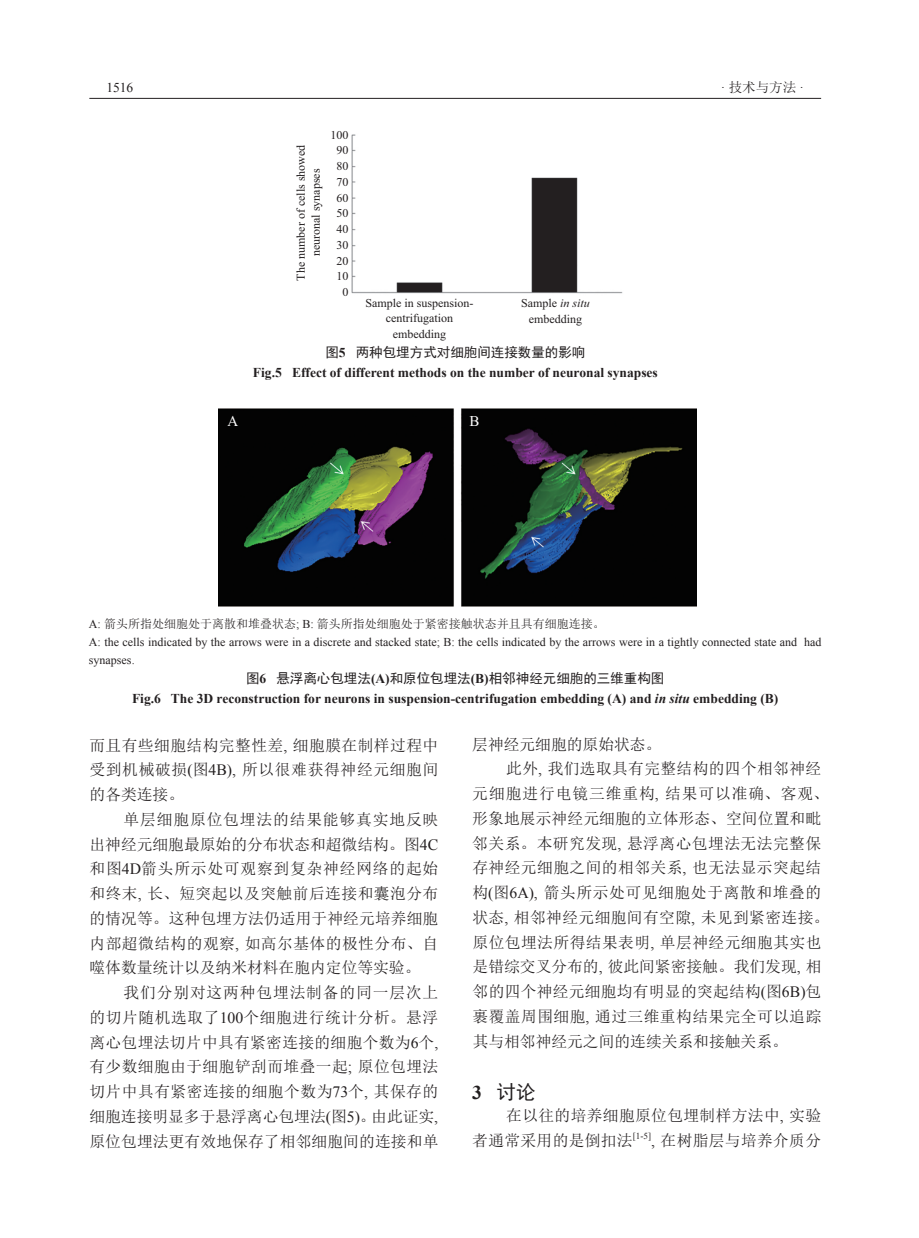
<style>
.page{position:relative;width:919px;height:1238px;background:#fff}
.page>*{position:absolute;margin:0;border:0;box-sizing:border-box;transform-origin:0 0}
.t1{font:19.5px "Sim Hei";color:#231f20}
.t2{font:15.75px/24.8px "Sim Sun";letter-spacing:.02em;color:#231f20;text-align:justify}
.t3{font:15.75px "Sim Sun";color:#231f20}
.t4{font:15.75px "Sim Sun";letter-spacing:.04em;color:#231f20}
.t5{font:15.75px "Sim Sun";letter-spacing:.06em;color:#231f20}
.t6{font:15px "Times New Roman";color:#fff}
.t7{font:700 13.5px "Times New Roman";color:#231f20}
.t8{font:13.5px "Sim Hei";color:#231f20}
.t9{font:13.5px "Sim Sun";color:#231f20}
.t10{font:13.5px "Times New Roman";color:#231f20}
.t11{font:12px/15.8px "Times New Roman";color:#231f20;text-align:center}
.t12{font:12px "Sim Sun";color:#231f20}
.s1{font-family:"Times New Roman"}
.s2{font-style:italic}
.s3{font-family:"Times New Roman";font-weight:700}
</style>
<div class="page">
<hr style="left:89px;top:98px;width:732px;height:1px;background:#231f20">
<img style="left:351px;top:134px;width:272px;height:160px">
<img style="left:218px;top:409px;width:478px;height:197px">
<p class="t10" style="left:106px;top:79px;width:28px">1516</p>
<p class="t9" style="left:720px;top:81px;width:85px"><span class="s1">·</span> 技术与方法 <span class="s1">·</span></p>
<p class="t11" style="left:293px;top:280px;width:138px;line-height:15px;rotate:-90deg">The number of cells showed neuronal synapses</p>
<p class="t11" style="left:330px;top:126px;width:19px;text-align:right">100<br>90<br>80<br>70<br>60<br>50<br>40<br>30<br>20<br>10<br>0</p>
<p class="t11" style="left:365px;top:294px;width:109px">Sample in suspension&shy;centrifugation embedding</p>
<p class="t11" style="left:521px;top:295px;width:70px">Sample <span class="s2">in situ </span>embedding</p>
<p class="t8" style="left:325px;top:345px;width:261px">图<span class="s3">5</span> 两种包埋方式对细胞间连接数量的影响</p>
<p class="t7" style="left:253px;top:363px;width:406px">Fig.5 Effect of different methods on the number of neuronal synapses</p>
<p class="t6" style="left:227px;top:410px;width:12px">A</p>
<p class="t6" style="left:469px;top:411px;width:12px">B</p>
<p class="t12" style="left:89px;top:617px;width:517px"><span class="s1">A:</span> 箭头所指处细胞处于离散和堆叠状态<span class="s1">; B:</span> 箭头所指处细胞处于紧密接触状态并且具有细胞连接。</p>
<p class="t11" style="left:89px;top:632px;width:734px;line-height:18px;text-align:left">A: the cells indicated by the arrows were in a discrete and stacked state; B: the cells indicated by the arrows were in a tightly connected state and had synapses.</p>
<p class="t8" style="left:246px;top:671px;width:420px">图<span class="s3">6</span> 悬浮离心包埋法<span class="s3">(A)</span>和原位包埋法<span class="s3">(B)</span>相邻神经元细胞的三维重构图</p>
<p class="t7" style="left:132px;top:689px;width:647px">Fig.6 The 3D reconstruction for neurons in suspension-centrifugation embedding (A) and <span class="s2">in situ</span> embedding (B)</p>
<p class="t2" style="left:89px;top:732px;width:350px">而且有些细胞结构完整性差<span class="s1">,</span> 细胞膜在制样过程中受到机械破损<span class="s1">(</span>图<span class="s1">4B),</span> 所以很难获得神经元细胞间的各类连接。</p>
<p class="t2" style="left:89px;top:806px;width:350px;text-indent:34px">单层细胞原位包埋法的结果能够真实地反映出神经元细胞最原始的分布状态和超微结构。图<span class="s1">4C</span>和图<span class="s1">4D</span>箭头所示处可观察到复杂神经网络的起始和终末<span class="s1">,</span> 长、短突起以及突触前后连接和囊泡分布的情况等。这种包埋方法仍适用于神经元培养细胞内部超微结构的观察<span class="s1">,</span> 如高尔基体的极性分布、自噬体数量统计以及纳米材料在胞内定位等实验。</p>
<p class="t2" style="left:89px;top:980px;width:350px;text-indent:34px">我们分别对这两种包埋法制备的同一层次上的切片随机选取了<span class="s1">100</span>个细胞进行统计分析。悬浮离心包埋法切片中具有紧密连接的细胞个数为<span class="s1">6</span>个<span class="s1">,</span>有少数细胞由于细胞铲刮而堆叠一起<span class="s1">;</span> 原位包埋法切片中具有紧密连接的细胞个数为<span class="s1">73</span>个<span class="s1">,</span> 其保存的细胞连接明显多于悬浮离心包埋法<span class="s1">(</span>图<span class="s1">5)</span>。由此证实<span class="s1">,</span>原位包埋法更有效地保存了相邻细胞间的连接和单</p>
<p class="t3" style="left:472px;top:736px;width:190px">层神经元细胞的原始状态。</p>
<p class="t2" style="left:506px;top:756px;width:316px">此外<span class="s1">,</span> 我们选取具有完整结构的四个相邻神经</p>
<p class="t5" style="left:472px;top:785px;width:358px">元细胞进行电镜三维重构<span class="s1">,</span> 结果可以准确、客观、</p>
<p class="t2" style="left:472px;top:805px;width:350px">形象地展示神经元细胞的立体形态、空间位置和毗</p>
<p class="t2" style="left:472px;top:830px;width:350px">邻关系。本研究发现<span class="s1">,</span> 悬浮离心包埋法无法完整保</p>
<p class="t2" style="left:472px;top:855px;width:350px">存神经元细胞之间的相邻关系<span class="s1">,</span> 也无法显示突起结</p>
<p class="t4" style="left:472px;top:884px;width:350px">构<span class="s1">(</span>图<span class="s1">6A),</span> 箭头所示处可见细胞处于离散和堆叠的</p>
<p class="t2" style="left:472px;top:904px;width:358px">状态<span class="s1">,</span> 相邻神经元细胞间有空隙<span class="s1">,</span> 未见到紧密连接。</p>
<p class="t2" style="left:472px;top:929px;width:350px">原位包埋法所得结果表明<span class="s1">,</span> 单层神经元细胞其实也</p>
<p class="t3" style="left:472px;top:958px;width:350px">是错综交叉分布的<span class="s1">,</span> 彼此间紧密接触。我们发现<span class="s1">,</span> 相</p>
<p class="t2" style="left:472px;top:979px;width:350px">邻的四个神经元细胞均有明显的突起结构<span class="s1">(</span>图<span class="s1">6B)</span>包</p>
<p class="t2" style="left:472px;top:1003px;width:350px">裹覆盖周围细胞<span class="s1">,</span> 通过三维重构结果完全可以追踪</p>
<p class="t3" style="left:472px;top:1033px;width:316px">其与相邻神经元之间的连续关系和接触关系。</p>
<p class="t1" style="left:472px;top:1082px;width:65px"><span class="s3">3</span> 讨论</p>
<p class="t2" style="left:472px;top:1102px;width:350px;text-align:right">在以往的培养细胞原位包埋制样方法中<span class="s1">,</span> 实验<br>者通常采用的是倒扣法<sup>[1-5]</sup><span class="s1">,</span> 在树脂层与培养介质分</p>
</div>
